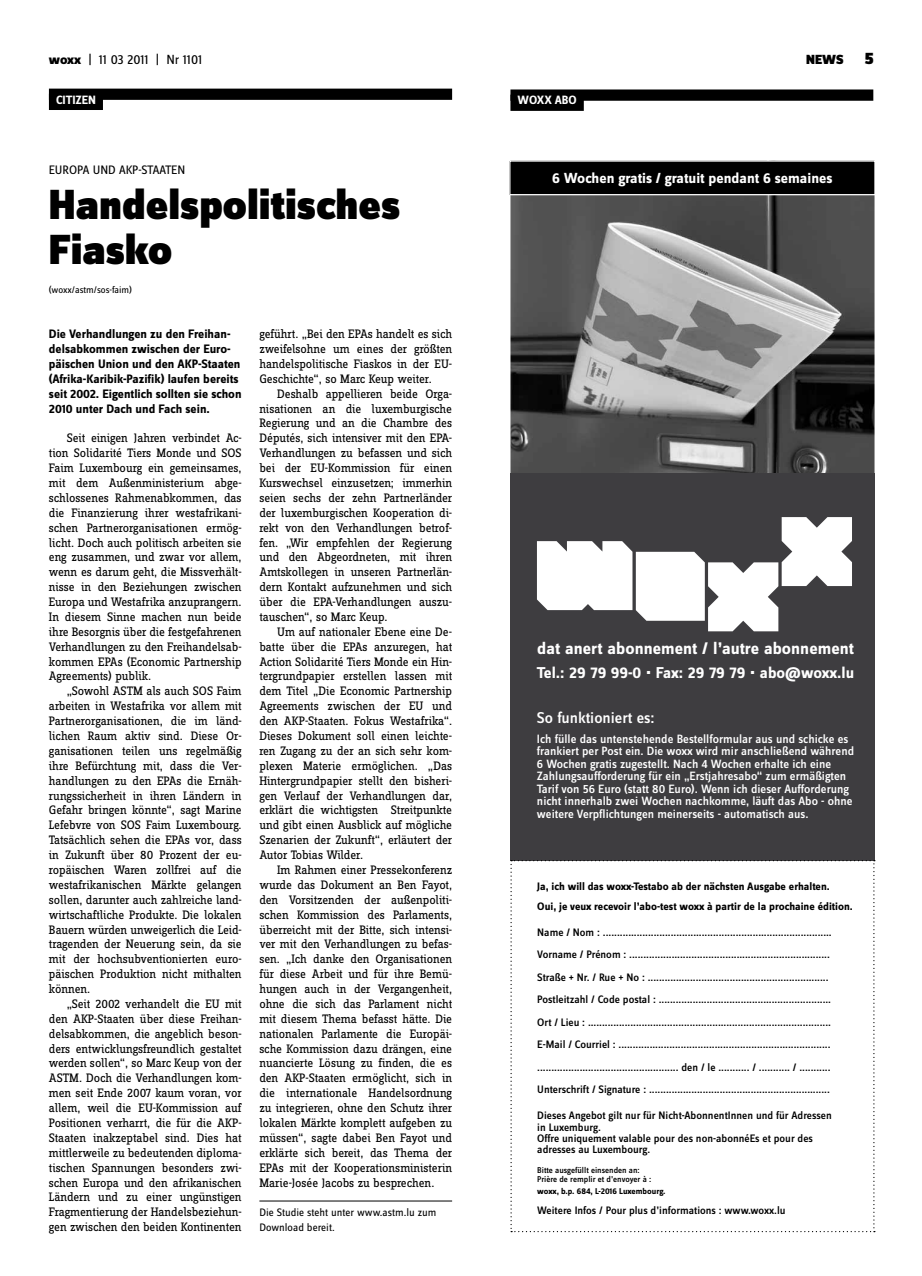
<style>
.page{position:relative;width:922px;height:1276px;background:#fff}
.page>*{position:absolute;margin:0;border:0;box-sizing:border-box;transform-origin:0 0}
.t1{font:900 43.75px/44.6px "Zine Sans Dis";color:#000}
.t2{font:700 17.5px "Zine Sans Dis";color:#fff}
.t3{font:700 16.38px "Zine Sans Dis";color:#fff}
.t4{font:500 16.25px "Zine Sans Dis";color:#fff}
.t5{font:700 15.12px "Zine Sans Dis";color:#fff}
.t6{font:13.75px "Zine Sans Dis";color:#000}
.t7{font:900 13.75px "Zine Sans Dis";color:#000}
.t8{font:12.75px/14.9px "Zine Slab Dis";letter-spacing:-.01em;color:#000;text-align:justify}
.t9{font:700 12.75px/14.9px "Zine Sans Dis";color:#000}
.t10{font:12.75px "Zine Sans Dis";letter-spacing:-.01em;color:#000}
.t11{font:500 12.5px/12.5px "Zine Sans Dis";color:#fff}
.t12{font:700 12.5px "Zine Sans Dis";letter-spacing:-.01em;color:#fff}
.t13{font:500 11.25px/22.5px "Zine Sans Dis";color:#000}
.t14{font:700 11.25px/20px "Zine Sans Dis";color:#000}
.t15{font:11.25px/15px "Zine Sans Dis";color:#000}
.t16{font:10px "Zine Sans Dis";color:#000}
.t17{font:500 8.75px/8.8px "Zine Sans Dis";color:#000}
.t18{font:700 8.75px "Zine Sans Dis";color:#000}
.s1{font-weight:800}
.s2{font-size:17.5px}
</style>
<div class="page">
<div style="left:49px;top:89px;width:403px;height:11px;background:#000"></div>
<div style="left:49px;top:94px;width:54px;height:16px;background:#000"></div>
<hr style="left:259px;top:1200px;width:193px;height:1px;background:#000">
<div style="left:510px;top:89px;width:363px;height:12px;background:#000"></div>
<div style="left:510px;top:95px;width:73px;height:16px;background:#000"></div>
<img style="left:510px;top:195px;width:364px;height:278px">
<div style="left:510px;top:473px;width:364px;height:387px;background:#3e3d40"></div>
<svg style="left:510px;top:860px;width:364px;height:372px"></svg>
<svg style="left:537px;top:517px;width:314px;height:114px"></svg>
<div style="left:509px;top:161px;width:365px;height:34px;background:#000"></div>
<div style="left:509px;top:160px;width:366px;height:35px;border:1px solid #fff"></div>
<p class="t6" style="left:49px;top:53px;width:155px"><span class="s1">woxx</span> | 11 03 2011 | Nr 1101</p>
<p class="t7" style="left:806px;top:53px;width:69px">NEWS <span class="s2">5</span></p>
<p class="t12" style="left:56px;top:93px;width:41px">CITIZEN</p>
<p class="t12" style="left:517px;top:94px;width:61px">WOXX ABO</p>
<p class="t10" style="left:49px;top:163px;width:138px">EUROPA UND AKP-STAATEN</p>
<h1 class="t1" style="left:49px;top:185px;width:353px">Handelspolitisches<br>Fiasko</h1>
<p class="t16" style="left:49px;top:285px;width:85px">(woxx/astm/sos-faim)</p>
<p class="t9" style="left:49px;top:327px;width:194px">Die Verhandlungen zu den Freihan&shy;delsabkommen zwischen der Euro&shy;päischen Union und den AKP-Staaten (Afrika-Karibik-Pazifik) laufen bereits seit 2002. Eigentlich sollten sie schon 2010 unter Dach und Fach sein.</p>
<p class="t8" style="left:49px;top:431px;width:194px;text-indent:18px">Seit einigen Jahren verbindet Ac&shy;tion Solidarité Tiers Monde und SOS Faim Luxembourg ein gemeinsames, mit dem Außenministerium abge&shy;schlossenes Rahmenabkommen, das die Finanzierung ihrer westafrikani&shy;schen Partnerorganisationen ermög&shy;licht. Doch auch politisch arbeiten sie eng zusammen, und zwar vor allem, wenn es darum geht, die Missverhält&shy;nisse in den Beziehungen zwischen Europa und Westafrika anzuprangern.<br>In diesem Sinne machen nun beide ihre Besorgnis über die festgefahrenen Verhandlungen zu den Freihandelsab&shy;kommen EPAs (Economic Partnership Agreements) publik.</p>
<p class="t8" style="left:49px;top:684px;width:194px;text-indent:18px">„Sowohl ASTM als auch SOS Faim arbeiten in Westafrika vor allem mit Partnerorganisationen, die im länd&shy;lichen Raum aktiv sind. Diese Or&shy;ganisationen teilen uns regelmäßig ihre Befürchtung mit, dass die Ver&shy;handlungen zu den EPAs die Ernäh&shy;rungssicherheit in ihren Ländern in Gefahr bringen könnte“, sagt Marine Lefebvre von SOS Faim Luxembourg.<br>Tatsächlich sehen die EPAs vor, dass in Zukunft über 80 Prozent der eu&shy;ropäischen Waren zollfrei auf die westafrikanischen Märkte gelangen sollen, darunter auch zahlreiche land&shy;wirtschaftliche Produkte. Die lokalen Bauern würden unweigerlich die Leid&shy;tragenden der Neuerung sein, da sie mit der hochsubventionierten euro&shy;päischen Produktion nicht mithalten können.</p>
<p class="t8" style="left:49px;top:997px;width:194px;text-indent:18px">„Seit 2002 verhandelt die EU mit den AKP-Staaten über diese Freihan&shy;delsabkommen, die angeblich beson&shy;ders entwicklungsfreundlich gestaltet werden sollen“, so Marc Keup von der ASTM. Doch die Verhandlungen kom&shy;men seit Ende 2007 kaum voran, vor allem, weil die EU-Kommission auf Positionen verharrt, die für die AKP-Staaten inakzeptabel sind. Dies hat mittlerweile zu bedeutenden diploma&shy;tischen Spannungen besonders zwi&shy;schen Europa und den afrikanischen Ländern und zu einer ungünstigen Fragmentierung der Handelsbeziehun&shy;gen zwischen den beiden Kontinenten</p>
<p class="t8" style="left:259px;top:327px;width:194px">geführt. „Bei den EPAs handelt es sich zweifelsohne um eines der größten handelspolitische Fiaskos in der EU-Geschichte“, so Marc Keup weiter.</p>
<p class="t8" style="left:259px;top:387px;width:194px;text-indent:18px">Deshalb appellieren beide Orga&shy;nisationen an die luxemburgische Regierung und an die Chambre des Députés, sich intensiver mit den EPA-Verhandlungen zu befassen und sich bei der EU-Kommission für einen Kurswechsel einzusetzen; immerhin seien sechs der zehn Partnerländer der luxemburgischen Kooperation di&shy;rekt von den Verhandlungen betrof&shy;fen. „Wir empfehlen der Regierung und den Abgeordneten, mit ihren Amtskollegen in unseren Partnerlän&shy;dern Kontakt aufzunehmen und sich über die EPA-Verhandlungen auszu&shy;tauschen“, so Marc Keup.</p>
<p class="t8" style="left:259px;top:625px;width:194px;text-indent:18px">Um auf nationaler Ebene eine De&shy;batte über die EPAs anzuregen, hat Action Solidarité Tiers Monde ein Hin&shy;tergrundpapier erstellen lassen mit dem Titel „Die Economic Partnership Agreements zwischen der EU und den AKP-Staaten. Fokus Westafrika“.<br>Dieses Dokument soll einen leichte&shy;ren Zugang zu der an sich sehr kom&shy;plexen Materie ermöglichen. „Das Hintergrundpapier stellt den bisheri&shy;gen Verlauf der Verhandlungen dar, erklärt die wichtigsten Streitpunkte und gibt einen Ausblick auf mögliche Szenarien der Zukunft“, erläutert der Autor Tobias Wilder.</p>
<p class="t8" style="left:259px;top:863px;width:194px;text-indent:18px">Im Rahmen einer Pressekonferenz wurde das Dokument an Ben Fayot, den Vorsitzenden der außenpoliti&shy;schen Kommission des Parlaments, überreicht mit der Bitte, sich intensi&shy;ver mit den Verhandlungen zu befas&shy;sen. „Ich danke den Organisationen für diese Arbeit und für ihre Bemü&shy;hungen auch in der Vergangenheit, ohne die sich das Parlament nicht mit diesem Thema befasst hätte. Die nationalen Parlamente die Europäi&shy;sche Kommission dazu drängen, eine nuancierte Lösung zu finden, die es den AKP-Staaten ermöglicht, sich in die internationale Handelsordnung zu integrieren, ohne den Schutz ihrer lokalen Märkte komplett aufgeben zu müssen“, sagte dabei Ben Fayot und erklärte sich bereit, das Thema der EPAs mit der Kooperationsministerin Marie-Josée Jacobs zu besprechen.</p>
<p class="t15" style="left:259px;top:1206px;width:178px">Die Studie steht unter www.astm.lu zum<br>Download bereit.</p>
<p class="t5" style="left:552px;top:170px;width:282px">6 Wochen gratis / gratuit pendant 6 semaines</p>
<h2 class="t2" style="left:537px;top:638px;width:318px">dat anert abonnement / l’autre abonnement</h2>
<p class="t3" style="left:537px;top:663px;width:319px">Tel.: 29 79 99-0 • Fax: 29 79 79 • abo@woxx.lu</p>
<p class="t4" style="left:537px;top:709px;width:119px">So funktioniert es:</p>
<p class="t11" style="left:537px;top:733px;width:319px">Ich fülle das untenstehende Bestellformular aus und schicke es frankiert per Post ein. Die woxx wird mir anschließend während 6 Wochen gratis zugestellt. Nach 4 Wochen erhalte ich eine Zahlungsaufforderung für ein „Erstjahresabo“ zum ermäßigten Tarif von 56 Euro (statt 80 Euro). Wenn ich dieser Aufforderung nicht innerhalb zwei Wochen nachkomme, läuft das Abo - ohne weitere Verpflichtungen meinerseits - automatisch aus.</p>
<p class="t14" style="left:537px;top:876px;width:317px">Ja, ich will das woxx-Testabo ab der nächsten Ausgabe erhalten.<br>Oui, je veux recevoir l’abo-test woxx à partir de la prochaine édition.</p>
<p class="t13" style="left:537px;top:921px;width:296px">Name / Nom : .................................................................................<br>Vorname / Prénom : .......................................................................<br>Straße + Nr. / Rue + No : ................................................................<br>Postleitzahl / Code postal : .............................................................<br>Ort / Lieu : ......................................................................................<br>E-Mail / Courriel : ........................................................................... .................................................. den / le ........... / ........... / ...........<br>Unterschrift / Signature : ................................................................</p>
<p class="t13" style="left:537px;top:1110px;width:296px;line-height:11.2px">Dieses Angebot gilt nur für Nicht-AbonnentInnen und für Adressen in Luxemburg.<br>Offre uniquement valable pour des non-abonnéEs et pour des adresses au Luxembourg.</p>
<p class="t17" style="left:537px;top:1166px;width:115px">Bitte ausgefüllt einsenden an:<br>Prière de remplir et d’envoyer à :</p>
<p class="t18" style="left:537px;top:1186px;width:130px">woxx, b.p. 684, L-2016 Luxembourg.</p>
<p class="t13" style="left:537px;top:1199px;width:250px">Weitere Infos / Pour plus d’informations : www.woxx.lu</p>
</div>
